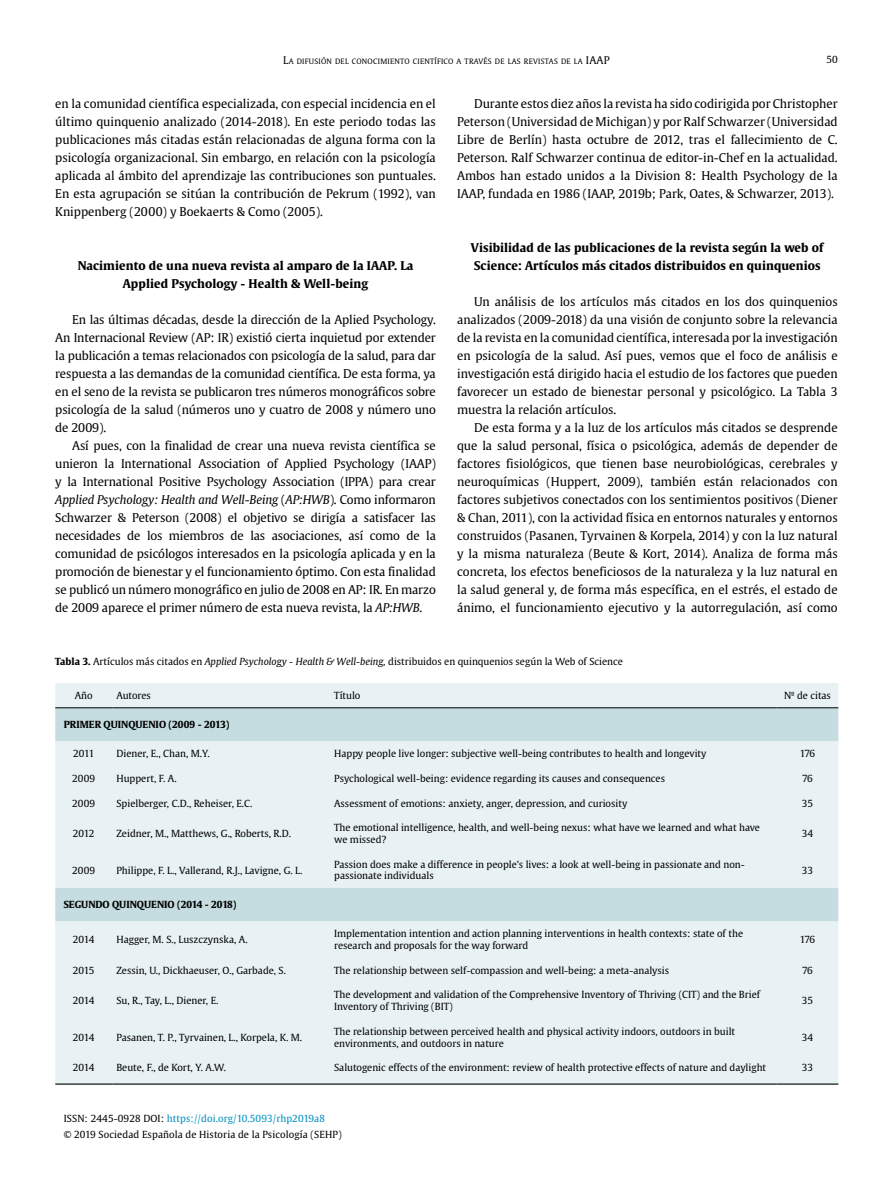
<style>
.page{position:relative;width:893px;height:1191px;background:#fff}
.page>*{position:absolute;margin:0;border:0;box-sizing:border-box;transform-origin:0 0}
.t1{font:12px/18px "Gulliver";color:#000;text-align:justify}
.t2{font:700 12px/18px "Gulliver";letter-spacing:.01em;color:#000;text-align:center}
.t3{font:9.75px/11.7px "Gulliver";color:#000}
.t4{font:700 9.75px "Gulliver";color:#000}
.t5{font:7.35px "Gulliver";letter-spacing:.035em;color:#000}
.s1{font-size:10.5px}
.s2{font-style:italic}
.s3{font-weight:700}
.s4{color:#008fc2}
</style>
<div class="page">
<div style="left:55px;top:683px;width:783px;height:400px;background:#e8f1f3"></div>
<svg style="left:55px;top:708px;width:783px;height:213px;background:#dceaed"></svg>
<hr style="left:55px;top:707px;width:57px;height:1px;background:#000">
<hr style="left:112px;top:707px;width:218px;height:1px;background:#000">
<hr style="left:330px;top:707px;width:447px;height:1px;background:#000">
<hr style="left:777px;top:707px;width:61px;height:1px;background:#000">
<hr style="left:55px;top:1083px;width:57px;height:1px;background:#000">
<hr style="left:112px;top:1083px;width:218px;height:1px;background:#000">
<hr style="left:330px;top:1083px;width:447px;height:1px;background:#000">
<hr style="left:777px;top:1083px;width:61px;height:1px;background:#000">
<p class="t5" style="left:283px;top:56px;width:328px"><span class="s1">L</span>A DIFUSIÓN DEL CONOCIMIENTO CIENTÍFICO A TRAVÉS DE LAS REVISTAS DE LA <span class="s1">IAAP</span></p>
<p class="t3" style="left:826px;top:54px;width:13px">50</p>
<p class="t1" style="left:55px;top:95px;width:382px">en la comunidad científica especializada, con especial incidencia en el último quinquenio analizado (2014-2018). En este periodo todas las publicaciones más citadas están relacionadas de alguna forma con la psicología organizacional. Sin embargo, en relación con la psicología aplicada al ámbito del aprendizaje las contribuciones son puntuales.<br>En esta agrupación se sitúan la contribución de Pekrum (1992), van Knippenberg (2000) y Boekaerts &amp; Como (2005).</p>
<p class="t2" style="left:78px;top:256px;width:337px">Nacimiento de una nueva revista al amparo de la IAAP. La<br>Applied Psychology - Health &amp; Well-being</p>
<p class="t1" style="left:55px;top:311px;width:382px;text-indent:17px">En las últimas décadas, desde la dirección de la Aplied Psychology.<br>An Internacional Review (AP: IR) existió cierta inquietud por extender la publicación a temas relacionados con psicología de la salud, para dar respuesta a las demandas de la comunidad científica. De esta forma, ya en el seno de la revista se publicaron tres números monográficos sobre psicología de la salud (números uno y cuatro de 2008 y número uno de 2009).</p>
<p class="t1" style="left:55px;top:437px;width:382px;text-indent:17px">Así pues, con la finalidad de crear una nueva revista científica se unieron la International Association of Applied Psychology (IAAP) y la International Positive Psychology Association (IPPA) para crear <span class="s2">Applied Psychology: Health and Well</span>-<span class="s2">Being</span> (<span class="s2">AP:HWB</span>). Como informaron Schwarzer &amp; Peterson (2008) el objetivo se dirigía a satisfacer las necesidades de los miembros de las asociaciones, así como de la comunidad de psicólogos interesados en la psicología aplicada y en la promoción de bienestar y el funcionamiento óptimo. Con esta finalidad se publicó un número monográfico en julio de 2008 en AP: IR. En marzo de 2009 aparece el primer número de esta nueva revista, la <span class="s2">AP:HWB</span>.</p>
<p class="t1" style="left:457px;top:95px;width:382px;text-indent:17px">Durante estos diez años la revista ha sido codirigida por Christopher Peterson (Universidad de Michigan) y por Ralf Schwarzer (Universidad Libre de Berlín) hasta octubre de 2012, tras el fallecimiento de C.<br>Peterson. Ralf Schwarzer continua de editor-in-Chef en la actualidad.<br>Ambos han estado unidos a la Division 8: Health Psychology de la IAAP, fundada en 1986 (IAAP, 2019b; Park, Oates, &amp; Schwarzer, 2013).</p>
<p class="t2" style="left:471px;top:238px;width:354px;text-align:left">Visibilidad de las publicaciones de la revista según la web of<br>Science: Artículos más citados distribuidos en quinquenios</p>
<p class="t1" style="left:457px;top:293px;width:382px;text-indent:17px">Un análisis de los artículos más citados en los dos quinquenios analizados (2009-2018) da una visión de conjunto sobre la relevancia de la revista en la comunidad científica, interesada por la investigación en psicología de la salud. Así pues, vemos que el foco de análisis e investigación está dirigido hacia el estudio de los factores que pueden favorecer un estado de bienestar personal y psicológico. La Tabla 3 muestra la relación artículos.</p>
<p class="t1" style="left:457px;top:419px;width:382px;text-indent:17px">De esta forma y a la luz de los artículos más citados se desprende que la salud personal, física o psicológica, además de depender de factores fisiológicos, que tienen base neurobiológicas, cerebrales y neuroquímicas (Huppert, 2009), también están relacionados con factores subjetivos conectados con los sentimientos positivos (Diener &amp; Chan, 2011), con la actividad física en entornos naturales y entornos construidos (Pasanen, Tyrvainen &amp; Korpela, 2014) y con la luz natural y la misma naturaleza (Beute &amp; Kort, 2014). Analiza de forma más concreta, los efectos beneficiosos de la naturaleza y la luz natural en la salud general y, de forma más específica, en el estrés, el estado de ánimo, el funcionamiento ejecutivo y la autorregulación, así como</p>
<p class="t3" style="left:55px;top:656px;width:569px"><span class="s3">Tabla 3.</span> Artículos más citados en <span class="s2">Applied Psychology - Health &amp; Well-being,</span> distribuidos en quinquenios según la Web of Science</p>
<p class="t3" style="left:75px;top:690px;width:19px">Año</p>
<p class="t3" style="left:116px;top:690px;width:36px">Autores</p>
<p class="t3" style="left:334px;top:690px;width:28px">Título</p>
<p class="t3" style="left:784px;top:690px;width:48px">Nº de citas</p>
<p class="t4" style="left:64px;top:718px;width:167px">PRIMER QUINQUENIO (2009 - 2013)</p>
<p class="t3" style="left:73px;top:747px;width:23px">2011</p>
<p class="t3" style="left:116px;top:747px;width:95px">Diener, E., Chan, M.Y.</p>
<p class="t3" style="left:334px;top:747px;width:374px">Happy people live longer: subjective well-being contributes to health and longevity</p>
<p class="t3" style="left:800px;top:747px;width:17px">176</p>
<p class="t3" style="left:72px;top:772px;width:24px">2009</p>
<p class="t3" style="left:116px;top:772px;width:62px">Huppert, F. A.</p>
<p class="t3" style="left:334px;top:772px;width:332px">Psychological well-being: evidence regarding its causes and consequences</p>
<p class="t3" style="left:802px;top:772px;width:12px">76</p>
<p class="t3" style="left:72px;top:797px;width:24px">2009</p>
<p class="t3" style="left:116px;top:797px;width:137px">Spielberger, C.D., Reheiser, E.C.</p>
<p class="t3" style="left:334px;top:797px;width:295px">Assessment of emotions: anxiety, anger, depression, and curiosity</p>
<p class="t3" style="left:802px;top:797px;width:13px">35</p>
<p class="t3" style="left:73px;top:827px;width:23px">2012</p>
<p class="t3" style="left:116px;top:827px;width:176px">Zeidner, M., Matthews, G., Roberts, R.D.</p>
<p class="t3" style="left:334px;top:822px;width:427px">The emotional intelligence, health, and well-being nexus: what have we learned and what have we missed?</p>
<p class="t3" style="left:802px;top:827px;width:13px">34</p>
<p class="t3" style="left:72px;top:864px;width:24px">2009</p>
<p class="t3" style="left:116px;top:864px;width:187px">Philippe, F. L., Vallerand, R.J., Lavigne, G. L.</p>
<p class="t3" style="left:334px;top:858px;width:412px">Passion does make a difference in people’s lives: a look at well-being in passionate and non&shy;passionate individuals</p>
<p class="t3" style="left:802px;top:864px;width:13px">33</p>
<p class="t4" style="left:64px;top:898px;width:174px">SEGUNDO QUINQUENIO (2014 - 2018)</p>
<p class="t3" style="left:73px;top:933px;width:23px">2014</p>
<p class="t3" style="left:116px;top:933px;width:133px">Hagger, M. S., Luszczynska, A.</p>
<p class="t3" style="left:334px;top:928px;width:410px">Implementation intention and action planning interventions in health contexts: state of the research and proposals for the way forward</p>
<p class="t3" style="left:800px;top:933px;width:17px">176</p>
<p class="t3" style="left:73px;top:964px;width:23px">2015</p>
<p class="t3" style="left:116px;top:964px;width:171px">Zessin, U., Dickhaeuser, O., Garbade, S.</p>
<p class="t3" style="left:334px;top:964px;width:336px">The relationship between self-compassion and well-being: a meta-analysis</p>
<p class="t3" style="left:802px;top:964px;width:12px">76</p>
<p class="t3" style="left:73px;top:995px;width:23px">2014</p>
<p class="t3" style="left:116px;top:995px;width:104px">Su, R., Tay, L., Diener, E.</p>
<p class="t3" style="left:334px;top:989px;width:427px">The development and validation of the Comprehensive Inventory of Thriving (CIT) and the Brief<br>Inventory of Thriving (BIT)</p>
<p class="t3" style="left:802px;top:995px;width:13px">35</p>
<p class="t3" style="left:73px;top:1031px;width:23px">2014</p>
<p class="t3" style="left:116px;top:1031px;width:187px">Pasanen, T. P., Tyrvainen, L., Korpela, K. M.</p>
<p class="t3" style="left:334px;top:1025px;width:403px">The relationship between perceived health and physical activity indoors, outdoors in built environments, and outdoors in nature</p>
<p class="t3" style="left:802px;top:1031px;width:13px">34</p>
<p class="t3" style="left:73px;top:1061px;width:23px">2014</p>
<p class="t3" style="left:116px;top:1061px;width:111px">Beute, F., de Kort, Y. A.W.</p>
<p class="t3" style="left:334px;top:1061px;width:434px">Salutogenic effects of the environment: review of health protective effects of nature and daylight</p>
<p class="t3" style="left:802px;top:1061px;width:13px">33</p>
<p class="t3" style="left:64px;top:1110px;width:279px;line-height:15.6px">ISSN: 2445-0928 DOI: <span class="s4">https://doi.org/10.5093/rhp2019a8<br></span>© 2019 Sociedad Española de Historia de la Psicología (SEHP)</p>
</div>
